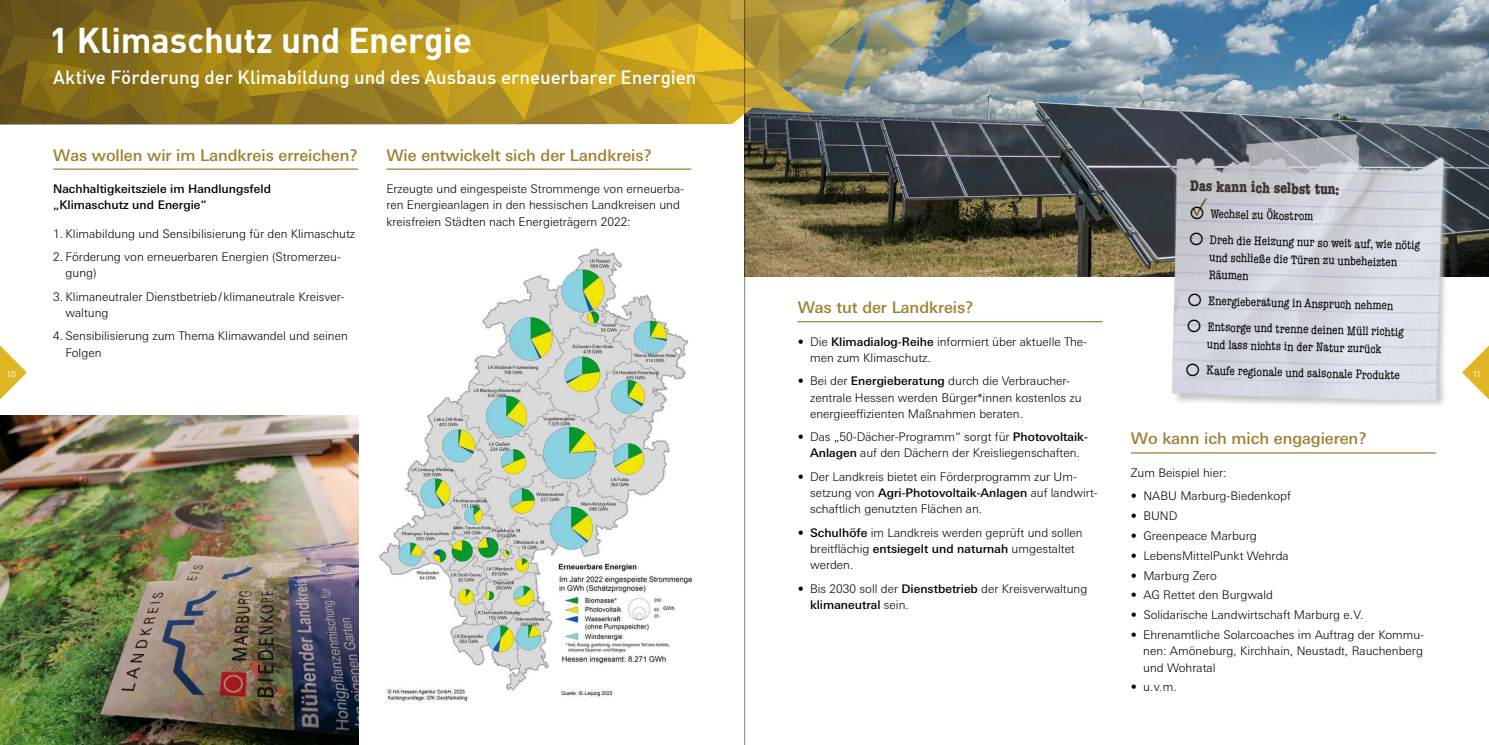
<style>
.page{position:relative;width:1489px;height:745px;background:#fff}
.page>*{position:absolute;margin:0;border:0;box-sizing:border-box;transform-origin:0 0}
.t1{font:35px "DIN Bold";letter-spacing:-.005em;color:#fff}
.t2{font:21.88px "Acumin Pro";color:#9e7f2f}
.t3{font:500 18.75px "DIN";letter-spacing:-.005em;color:#fff}
.t4{font:500 16px "LT Univers Basic";letter-spacing:-.005em;color:#9e7f2f}
.t5{font:700 condensed 16px "American Typewriter";color:#3d3132}
.t6{font:condensed 12.5px/25.9px "American Typewriter ITC Pro";color:#000}
.t7{font:300 11.88px/16.2px "LT Univers Basic";color:#000}
.t8{font:500 11.88px/16.2px "LT Univers Basic";color:#000}
.t9{font:10px "DIN Regular Alternate";color:#fff}
.s1{font-weight:500}
</style>
<div class="page">
<img style="left:745px;top:0;width:743px;height:276px">
<img style="left:379px;top:248px;width:314px;height:449px">
<img style="left:1166px;top:129px;width:289px;height:248px">
<div style="left:1172px;top:46px;width:59px;height:34px;background:#000;opacity:.6"></div>
<svg style="left:1176px;top:50px;width:46px;height:22px"></svg>
<img style="left:0;top:415px;width:358px;height:329px">
<div style="left:930px;top:0;width:61px;height:57px;background:#000;opacity:.3"></div>
<div style="left:912px;top:103px;width:15px;height:24px;background:#2d313a"></div>
<img style="left:730px;top:0;width:253px;height:124px">
<svg style="left:0;top:0;width:730px;height:125px;background:#a2841f"></svg>
<svg style="left:0;top:345px;width:27px;height:54px"></svg>
<svg style="left:1462px;top:346px;width:26px;height:53px"></svg>
<hr style="left:797px;top:321px;width:305px;height:1px;background:#9e7f2f">
<hr style="left:1130px;top:452px;width:305px;height:1px;background:#9e7f2f">
<hr style="left:53px;top:168px;width:305px;height:2px;background:#9e7f2f">
<hr style="left:386px;top:168px;width:305px;height:2px;background:#9e7f2f">
<img style="left:379px;top:679px;width:101px;height:22px">
<img style="left:1171px;top:377px;width:273px;height:28px">
<hr style="left:744px;top:0;width:1px;height:744px;background:#000">
<svg style="left:1190px;top:206px;width:13px;height:13px"></svg>
<svg style="left:1189px;top:232px;width:13px;height:13px"></svg>
<svg style="left:1188px;top:293px;width:13px;height:13px"></svg>
<svg style="left:1187px;top:319px;width:13px;height:13px"></svg>
<svg style="left:1186px;top:363px;width:13px;height:13px"></svg>
<h1 class="t1" style="left:50px;top:18px;width:424px">1 Klimaschutz und Energie</h1>
<h3 class="t3" style="left:53px;top:66px;width:644px">Aktive Förderung der Klimabildung und des Ausbaus erneuerbarer Energien</h3>
<h3 class="t4" style="left:53px;top:145px;width:306px">Was wollen wir im Landkreis erreichen?</h3>
<h3 class="t4" style="left:386px;top:145px;width:267px">Wie entwickelt sich der Landkreis?</h3>
<h3 class="t5" style="left:1190px;top:172px;width:151px;rotate:2deg">Das kann ich selbst tun:</h3>
<p class="t6" style="left:1210px;top:200px;width:212px;line-height:25.5px;rotate:2deg">Wechsel zu Ökostrom<br>Dreh die Heizung nur so weit auf, wie nötig</p>
<p class="t6" style="left:1209px;top:247px;width:190px;line-height:18.1px;rotate:2deg">und schließe die Türen zu unbeheizten<br>Räumen</p>
<p class="t6" style="left:1208px;top:287px;width:198px;rotate:2deg">Energieberatung in Anspruch nehmen<br>Entsorge und trenne deinen Müll richtig</p>
<p class="t6" style="left:1207px;top:330px;width:195px;rotate:2deg">und lass nichts in der Natur zurück<br>Kaufe regionale und saisonale Produkte</p>
<p class="t7" style="left:386px;top:180px;width:299px">Erzeugte und eingespeiste Strommenge von erneuerba&shy;ren Energieanlagen in den hessischen Landkreisen und kreisfreien Städten nach Energieträgern 2022:</p>
<p class="t8" style="left:53px;top:180px;width:219px">Nachhaltigkeitsziele im Handlungsfeld „Klimaschutz und Energie“</p>
<p class="t7" style="left:53px;top:225px;width:303px">1. Klimabildung und Sensibilisierung für den Klimaschutz</p>
<p class="t7" style="left:66px;top:248px;width:277px;text-indent:-12px">2. Förderung von erneuerbaren Energien (Stromerzeu&shy;gung)</p>
<p class="t7" style="left:66px;top:288px;width:280px;text-indent:-12px">3. Klimaneutraler Dienstbetrieb/klimaneutrale Kreisver&shy;waltung</p>
<p class="t7" style="left:66px;top:327px;width:284px;text-indent:-12px">4. Sensibilisierung zum Thema Klimawandel und seinen<br>Folgen</p>
<h2 class="t2" style="left:1192px;top:192px;width:17px">✓</h2>
<h3 class="t4" style="left:797px;top:298px;width:178px">Was tut der Landkreis?</h3>
<p class="t7" style="left:810px;top:333px;width:278px;text-indent:-12px">• Die <span class="s1">Klimadialog-Reihe</span> informiert über aktuelle The&shy;men zum Klimaschutz.</p>
<p class="t7" style="left:810px;top:372px;width:273px;text-indent:-12px">• Bei der <span class="s1">Energieberatung</span> durch die Verbraucher&shy;zentrale Hessen werden Bürger*innen kostenlos zu energieeffizienten Maßnahmen beraten.</p>
<p class="t7" style="left:797px;top:428px;width:292px;text-align:center">• Das „50-Dächer-Programm“ sorgt für <span class="s1">Photovoltaik-<br>Anlagen</span> auf den Dächern der Kreisliegenschaften.</p>
<p class="t7" style="left:810px;top:468px;width:289px;text-indent:-12px">• Der Landkreis bietet ein Förderprogramm zur Um&shy;setzung von <span class="s1">Agri-Photovoltaik-Anlagen</span> auf landwirt&shy;schaftlich genutzten Flächen an.</p>
<p class="t7" style="left:810px;top:524px;width:274px;text-indent:-12px">• <span class="s1">Schulhöfe</span> im Landkreis werden geprüft und sollen breitflächig <span class="s1">entsiegelt und naturnah</span> umgestaltet werden.</p>
<p class="t7" style="left:810px;top:579px;width:279px;text-indent:-12px">• Bis 2030 soll der <span class="s1">Dienstbetrieb</span> der Kreisverwaltung <span class="s1">klimaneutral</span> sein.</p>
<p class="t9" style="left:7px;top:367px;width:10px">10</p>
<p class="t9" style="left:1472px;top:367px;width:9px">11</p>
<h3 class="t4" style="left:1130px;top:429px;width:237px">Wo kann ich mich engagieren?</h3>
<p class="t7" style="left:1130px;top:464px;width:97px">Zum Beispiel hier:</p>
<p class="t7" style="left:1130px;top:487px;width:161px">• NABU Marburg-Biedenkopf</p>
<p class="t7" style="left:1130px;top:507px;width:48px">• BUND</p>
<p class="t7" style="left:1130px;top:527px;width:127px">• Greenpeace Marburg</p>
<p class="t7" style="left:1130px;top:547px;width:159px">• LebensMittelPunkt Wehrda</p>
<p class="t7" style="left:1130px;top:566px;width:87px">• Marburg Zero</p>
<p class="t7" style="left:1130px;top:586px;width:144px">• AG Rettet den Burgwald</p>
<p class="t7" style="left:1130px;top:606px;width:234px">• Solidarische Landwirtschaft Marburg e.V.</p>
<p class="t7" style="left:1143px;top:626px;width:282px;text-align:justify;text-indent:-12px">• Ehrenamtliche Solarcoaches im Auftrag der Kommu&shy;nen: Amöneburg, Kirchhain, Neustadt, Rauchenberg und Wohratal</p>
<p class="t7" style="left:1130px;top:678px;width:47px">• u.v.m.</p>
</div>
